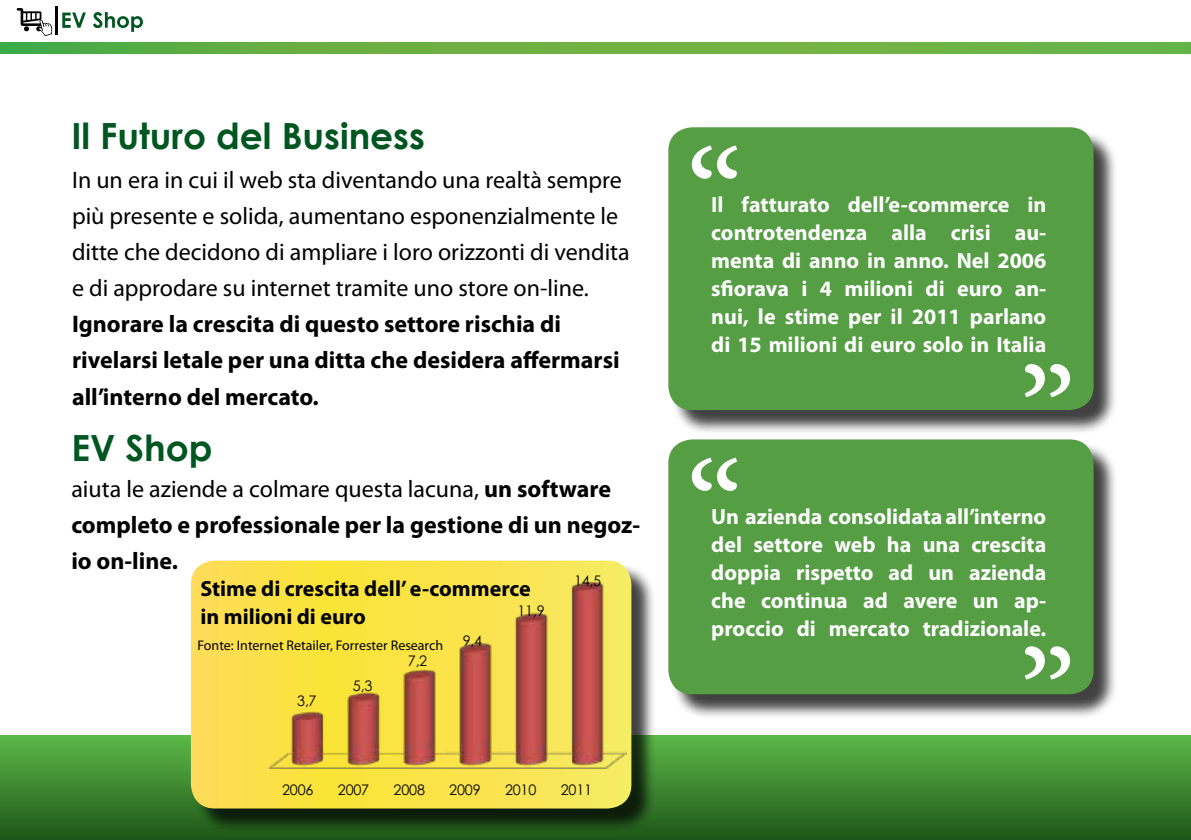
<style>
.page{position:relative;width:1191px;height:840px;background:#fff}
.page>*{position:absolute;margin:0;border:0;box-sizing:border-box;transform-origin:0 0}
.t1{font:144px "Minion Pro";color:#fff}
.t2{font:700 36px "Century Gothic";color:#005621}
.t3{font:700 24px/36px "Myriad Pro";color:#000}
.t4{font:24px/36px "Myriad Pro";color:#000}
.t5{font:700 22px/28px "Myriad Pro";color:#fff;text-align:justify}
.t6{font:700 22px/28px "Myriad Pro";color:#000}
.t7{font:14.6px "Century Gothic";letter-spacing:-.01em;color:#000}
.t8{font:14px "Myriad Pro";color:#000}
.s1{font-weight:400}
</style>
<div class="page">
<div style="left:0;top:735px;width:1191px;height:104px;background:linear-gradient(to bottom,#5cb948,#20581a)"></div>
<svg style="left:0;top:43px;width:1191px;height:10px;background:#67b044"></svg>
<svg style="left:62px;top:12px;width:24px;height:16px"></svg>
<svg style="left:93px;top:12px;width:50px;height:20px"></svg>
<hr style="left:55px;top:6px;width:3px;height:28px;background:#000">
<svg style="left:17px;top:8px;width:35px;height:28px"></svg>
<div style="left:671px;top:130px;width:447px;height:305px;background:#000;opacity:.75"></div>
<div style="left:668px;top:127px;width:425px;height:283px;background:#559e44;border-radius:24px"></div>
<div style="left:194px;top:563px;width:462px;height:269px;background:#000;opacity:.75"></div>
<svg style="left:191px;top:560px;width:440px;height:248px;background:#f9df50"></svg>
<div style="left:671px;top:442px;width:447px;height:276px;background:#000;opacity:.75"></div>
<div style="left:668px;top:439px;width:425px;height:254px;background:#559e44;border-radius:24px"></div>
<img style="left:269px;top:560px;width:357px;height:208px">
<h2 class="t2" style="left:71px;top:108px;width:355px">Il Futuro del Business</h2>
<p class="t4" style="left:72px;top:162px;width:559px">In un era in cui il web sta diventando una realtà sempre più presente e solida, aumentano esponenzialmente le ditte che decidono di ampliare i loro orizzonti di vendita e di approdare su internet tramite uno store on-line.</p>
<p class="t3" style="left:72px;top:305px;width:549px">Ignorare la crescita di questo settore rischia di rivelarsi letale per una ditta che desidera affermarsi all’interno del mercato.</p>
<h2 class="t2" style="left:71px;top:420px;width:143px">EV Shop</h2>
<p class="t3" style="left:71px;top:470px;width:570px"><span class="s1">aiuta le aziende a colmare questa lacuna,</span> un software completo e professionale per la gestione di un negoz&shy;io on-line.</p>
<p class="t6" style="left:200px;top:573px;width:332px">Stime di crescita dell’ e-commerce in milioni di euro</p>
<p class="t8" style="left:198px;top:636px;width:247px">Fonte: Internet Retailer, Forrester Research</p>
<p class="t7" style="left:517px;top:600px;width:29px">11,9</p>
<p class="t7" style="left:463px;top:630px;width:21px">9,4</p>
<p class="t7" style="left:297px;top:690px;width:21px">3,7</p>
<p class="t7" style="left:353px;top:674px;width:21px">5,3</p>
<p class="t7" style="left:408px;top:650px;width:21px">7,2</p>
<p class="t7" style="left:574px;top:570px;width:29px">14,5</p>
<p class="t7" style="left:282px;top:779px;width:33px">2006</p>
<p class="t7" style="left:338px;top:779px;width:33px">2007</p>
<p class="t7" style="left:393px;top:779px;width:33px">2008</p>
<p class="t7" style="left:449px;top:779px;width:33px">2009</p>
<p class="t7" style="left:505px;top:779px;width:33px">2010</p>
<p class="t7" style="left:561px;top:779px;width:33px">2011</p>
<h1 class="t1" style="left:686px;top:106px;width:59px">“</h1>
<p class="t5" style="left:711px;top:189px;width:336px">Il fatturato dell’e-commerce in controtendenza alla crisi au&shy;menta di anno in anno. Nel 2006 sfiorava i 4 milioni di euro an&shy;nui, le stime per il 2011 parlano di 15 milioni di euro solo in Italia</p>
<h1 class="t1" style="left:686px;top:418px;width:59px">“</h1>
<h1 class="t1" style="left:1076px;top:436px;width:59px;rotate:-180deg">“</h1>
<p class="t5" style="left:711px;top:501px;width:336px">Un azienda consolidata all’interno del settore web ha una crescita doppia rispetto ad un azienda che continua ad avere un ap&shy;proccio di mercato tradizionale.</p>
<h1 class="t1" style="left:1076px;top:718px;width:59px;rotate:-180deg">“</h1>
</div>
